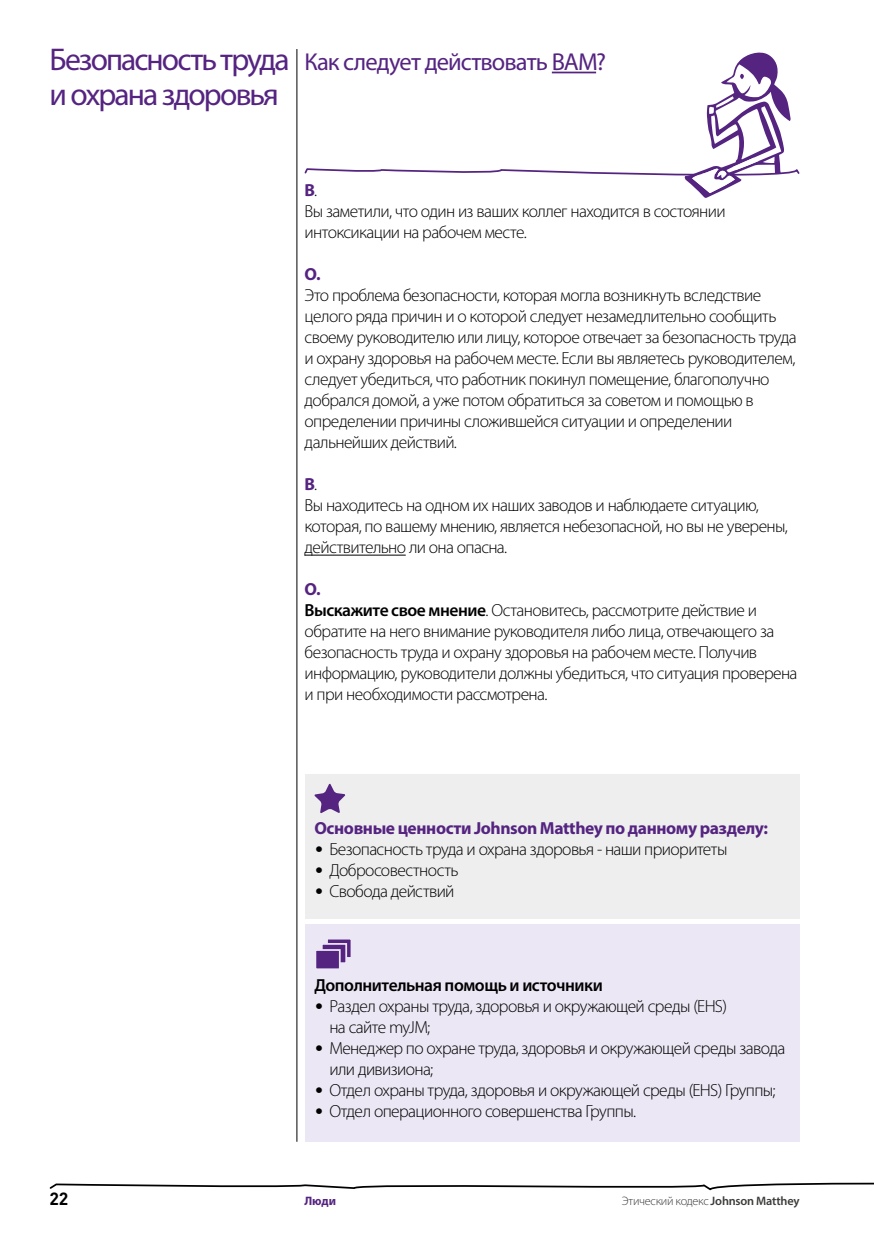
<style>
.page{position:relative;width:874px;height:1241px;background:#fff}
.page>*{position:absolute;margin:0;border:0;box-sizing:border-box;transform-origin:0 0}
.t1{font:31.5px/35px "Myriad Pro";letter-spacing:-.06em;color:#552481}
.t2{font:24.5px "Myriad Pro";letter-spacing:-.035em;color:#552481}
.t3{font:300 17.5px/21px "Myriad Pro";letter-spacing:-.035em;color:#000}
.t4{font:700 17.5px "Myriad Pro";letter-spacing:-.025em;color:#552481}
.t5{font:600 17.5px "Myriad Pro";letter-spacing:-.025em;color:#000}
.t6{font:700 17.5px "DIN";color:#000}
.t7{font:300 12.25px "Myriad Pro";letter-spacing:-.025em;color:#3c3c3b}
.t8{font:700 12.25px "Myriad Pro";color:#552481}
.s1{font-weight:700;color:#552481}
.s2{font-weight:600}
.s3{font-family:"DIN";font-weight:400}
</style>
<div class="page">
<hr style="left:296px;top:49px;width:1px;height:1092px;background:#000">
<svg style="left:304px;top:52px;width:496px;height:146px"></svg>
<hr style="left:304px;top:554px;width:101px;height:1px;background:#000">
<hr style="left:551px;top:72px;width:44px;height:1px;background:#552481">
<div style="left:304px;top:924px;width:495px;height:217px;background:#ece7f4"></div>
<svg style="left:327px;top:939px;width:24px;height:18px"></svg>
<div style="left:321px;top:942px;width:26px;height:21px;background:#552481;border:2px solid #ece7f4"></div>
<div style="left:314px;top:948px;width:26px;height:21px;background:#552481;border:2px solid #ece7f4"></div>
<div style="left:304px;top:773px;width:495px;height:145px;background:#eee"></div>
<svg style="left:314px;top:783px;width:31px;height:30px"></svg>
<svg style="left:49px;top:1182px;width:824px;height:9px"></svg>
<h1 class="t1" style="left:50px;top:42px;width:241px">Безопасность труда и охрана здоровья</h1>
<h2 class="t2" style="left:304px;top:47px;width:303px">Как следует действовать ВАМ?</h2>
<p class="t3" style="left:304px;top:180px;width:422px"><span class="s1">В</span>.<br>Вы заметили, что один из ваших коллег находится в состоянии интоксикации на рабочем месте.</p>
<p class="t4" style="left:304px;top:263px;width:18px">О.</p>
<p class="t3" style="left:304px;top:285px;width:493px">Это проблема безопасности, которая могла возникнуть вследствие целого ряда причин и о которой следует незамедлительно сообщить своему руководителю или лицу, которое отвечает за безопасность труда и охрану здоровья на рабочем месте. Если вы являетесь руководителем, следует убедиться, что работник покинул помещение, благополучно добрался домой, а уже потом обратиться за советом и помощью в определении причины сложившейся ситуации и определении дальнейших действий.</p>
<p class="t3" style="left:304px;top:474px;width:484px"><span class="s1">В</span>.<br>Вы находитесь на одном их наших заводов и наблюдаете ситуацию, которая, по вашему мнению, является небезопасной, но вы не уверены, действительно ли она опасна.</p>
<p class="t3" style="left:304px;top:579px;width:494px"><span class="s1">О.<br></span><span class="s2">Выскажите свое мнение</span>. Остановитесь, рассмотрите действие и обратите на него внимание руководителя либо лица, отвечающего за безопасность труда и охрану здоровья на рабочем месте. Получив информацию, руководители должны убедиться, что ситуация проверена и при необходимости рассмотрена.</p>
<p class="t4" style="left:314px;top:816px;width:455px">Основные ценности Johnson Matthey по данному разделу:</p>
<p class="t3" style="left:314px;top:839px;width:414px"><span class="s3">•</span> Безопасность труда и охрана здоровья - наши приоритеты</p>
<p class="t3" style="left:314px;top:860px;width:145px"><span class="s3">•</span> Добросовестность</p>
<p class="t3" style="left:314px;top:881px;width:141px"><span class="s3">•</span> Свобода действий</p>
<p class="t5" style="left:314px;top:973px;width:290px">Дополнительная помощь и источники</p>
<p class="t3" style="left:329px;top:995px;width:399px;text-indent:-15px"><span class="s3">•</span> Раздел охраны труда, здоровья и окружающей среды (EHS) на сайте myJM;</p>
<p class="t3" style="left:329px;top:1037px;width:457px;text-indent:-15px"><span class="s3">•</span> Менеджер по охране труда, здоровья и окружающей среды завода или дивизиона;</p>
<p class="t3" style="left:314px;top:1079px;width:462px"><span class="s3">•</span> Отдел охраны труда, здоровья и окружающей среды (EHS) Группы;</p>
<p class="t3" style="left:314px;top:1100px;width:323px"><span class="s3">•</span> Отдел операционного совершенства Группы.</p>
<p class="t6" style="left:50px;top:1186px;width:20px">22</p>
<p class="t8" style="left:304px;top:1192px;width:33px">Люди</p>
<p class="t7" style="left:621px;top:1193px;width:179px">Этический кодекс <span class="s2">Johnson Matthey</span></p>
</div>
